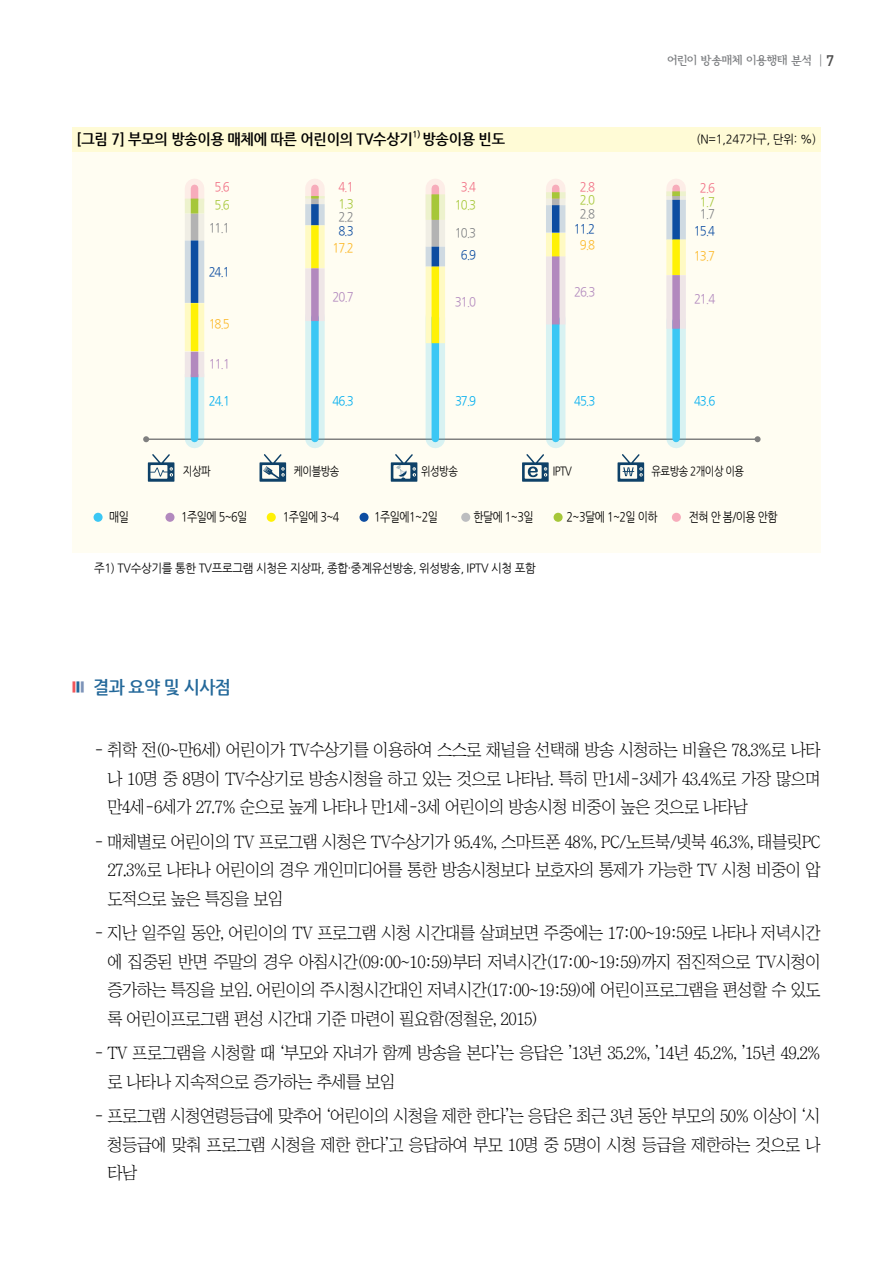
<style>
.page{position:relative;width:893px;height:1263px;background:#fff}
.page>*{position:absolute;margin:0;border:0;box-sizing:border-box;transform-origin:0 0}
._1{font:700 18px "Nanum Gothic";letter-spacing:-.03em;color:#23689a;scale:.95 1}
._2{font:17.25px/28.5px "Chosunilbo NM";letter-spacing:-.03em;color:#000;text-align:justify}
.t1{font:700 15px "Nanum Gothic";letter-spacing:-.02em;color:#000;scale:.95 1}
.표{font:12.75px "Nanum Gothic";letter-spacing:-.05em;color:#000;scale:.85 1}
.표-2{font:12.75px "Nanum Gothic";letter-spacing:-.09em;color:#b289be;scale:.9 1}
.표-3{font:12.75px "Nanum Gothic";letter-spacing:-.09em;color:#00aeef;scale:.9 1}
.표-4{font:12.75px "Nanum Gothic";color:#0d4da1;scale:.9 1}
.표-5{font:12.75px "Nanum Gothic";color:#808285;scale:.9 1}
.표-6{font:12.75px "Nanum Gothic";color:#a6c739;scale:.9 1}
.표-7{font:12.75px "Nanum Gothic";color:#f17085;scale:.9 1}
.표-8{font:12.75px "Nanum Gothic";color:#fcb828;scale:.9 1}
._2-2{font:12px "Nanum Gothic";letter-spacing:-.03em;color:#000;scale:.95 1}
.표-9{font:12px "Nanum Gothic";letter-spacing:-.05em;color:#000;scale:.85 1}
.t2{font:12px "Seoul Hangang B";letter-spacing:-.025em;color:#76787b}
.t3{font:700 8.7px "Nanum Gothic";color:#000;scale:.95 1}
.s1{font-family:"Dinmed";font-size:15px;color:#4d4d4d}
.s2{font-weight:400;font-size:16.5px;color:#f0575c}
.s3{font-weight:400;font-size:16.5px}
.s4{font-weight:400;font-size:16.5px;color:#7c93b8}
</style>
<div class="page">
<div style="left:72px;top:128px;width:749px;height:24px;background:#fffbd6"></div>
<div style="left:72px;top:151px;width:749px;height:402px;background:#fffdf2"></div>
<hr style="left:146px;top:438px;width:612px;height:2px;background:#808080">
<svg style="left:143px;top:436px;width:6px;height:6px"></svg>
<svg style="left:755px;top:436px;width:6px;height:6px"></svg>
<div style="left:94px;top:513px;width:9px;height:9px;background:#3bc7f4;border-radius:50%"></div>
<div style="left:165px;top:513px;width:10px;height:9px;background:#b289be;border-radius:50%"></div>
<div style="left:267px;top:513px;width:9px;height:9px;background:#fff106;border-radius:50%"></div>
<div style="left:359px;top:513px;width:10px;height:9px;background:#0d4da1;border-radius:50%"></div>
<div style="left:461px;top:513px;width:9px;height:9px;background:#bcbdc0;border-radius:50%"></div>
<div style="left:554px;top:513px;width:9px;height:9px;background:#a6c739;border-radius:50%"></div>
<div style="left:672px;top:513px;width:9px;height:9px;background:#f7acbb;border-radius:50%"></div>
<svg style="left:185px;top:377px;width:19px;height:61px"></svg>
<svg style="left:185px;top:188px;width:19px;height:11px"></svg>
<svg style="left:185px;top:213px;width:19px;height:27px"></svg>
<svg style="left:185px;top:199px;width:19px;height:14px"></svg>
<svg style="left:185px;top:240px;width:19px;height:63px"></svg>
<svg style="left:185px;top:303px;width:19px;height:48px"></svg>
<svg style="left:185px;top:352px;width:19px;height:25px"></svg>
<svg style="left:305px;top:321px;width:20px;height:117px;background:#9ee1f2"></svg>
<svg style="left:305px;top:188px;width:20px;height:8px"></svg>
<svg style="left:305px;top:199px;width:20px;height:5px"></svg>
<hr style="left:305px;top:196px;width:20px;height:3px;background:#a6c739">
<svg style="left:305px;top:204px;width:20px;height:21px"></svg>
<svg style="left:305px;top:225px;width:20px;height:43px"></svg>
<svg style="left:305px;top:268px;width:20px;height:53px"></svg>
<svg style="left:426px;top:343px;width:19px;height:95px;background:#9ae0f2"></svg>
<svg style="left:426px;top:188px;width:19px;height:6px"></svg>
<svg style="left:426px;top:220px;width:19px;height:27px"></svg>
<svg style="left:426px;top:194px;width:19px;height:26px"></svg>
<svg style="left:426px;top:247px;width:19px;height:20px"></svg>
<svg style="left:426px;top:267px;width:19px;height:76px"></svg>
<svg style="left:546px;top:324px;width:19px;height:114px;background:#9ae0f2"></svg>
<svg style="left:546px;top:188px;width:19px;height:4px"></svg>
<svg style="left:546px;top:199px;width:19px;height:6px"></svg>
<svg style="left:546px;top:192px;width:19px;height:7px"></svg>
<svg style="left:546px;top:205px;width:19px;height:28px"></svg>
<svg style="left:546px;top:233px;width:19px;height:23px"></svg>
<svg style="left:546px;top:256px;width:19px;height:68px"></svg>
<svg style="left:666px;top:329px;width:20px;height:109px;background:#9ee2f2"></svg>
<svg style="left:667px;top:188px;width:19px;height:3px"></svg>
<svg style="left:666px;top:196px;width:20px;height:4px"></svg>
<svg style="left:666px;top:191px;width:20px;height:5px"></svg>
<svg style="left:666px;top:200px;width:20px;height:39px"></svg>
<svg style="left:666px;top:239px;width:20px;height:36px"></svg>
<svg style="left:666px;top:275px;width:20px;height:54px"></svg>
<svg style="left:391px;top:454px;width:26px;height:28px"></svg>
<svg style="left:522px;top:454px;width:27px;height:28px"></svg>
<svg style="left:618px;top:454px;width:26px;height:28px"></svg>
<svg style="left:259px;top:454px;width:27px;height:28px"></svg>
<svg style="left:148px;top:454px;width:26px;height:28px"></svg>
<p class="t2" style="left:667px;top:54px;width:168px">어린이 방송매체 이용행태 분석 │<span class="s1">7</span></p>
<p class="t1" style="left:77px;top:132px;width:356px">[그림 7] 부모의 방송이용 매체에 따른 어린이의 TV수상기</p>
<p class="t3" style="left:413px;top:130px;width:10px">1)</p>
<p class="t1" style="left:422px;top:132px;width:89px">방송이용 빈도</p>
<p class="_2-2" style="left:697px;top:134px;width:128px">(N=1,247가구, 단위: %)</p>
<p class="표-7" style="left:215px;top:181px;width:19px">5.6</p>
<p class="표-7" style="left:338px;top:181px;width:19px">4.1</p>
<p class="표-7" style="left:461px;top:181px;width:19px">3.4</p>
<p class="표-7" style="left:580px;top:181px;width:19px">2.8</p>
<p class="표-7" style="left:700px;top:182px;width:19px">2.6</p>
<p class="표-6" style="left:215px;top:199px;width:19px">5.6</p>
<p class="표-6" style="left:338px;top:198px;width:19px">1.3</p>
<p class="표-6" style="left:455px;top:199px;width:25px">10.3</p>
<p class="표-6" style="left:580px;top:194px;width:19px">2.0</p>
<p class="표-6" style="left:700px;top:196px;width:19px">1.7</p>
<p class="표-5" style="left:209px;top:222px;width:25px">11.1</p>
<p class="표-5" style="left:580px;top:208px;width:19px">2.8</p>
<p class="표-5" style="left:700px;top:208px;width:19px">1.7</p>
<p class="표-5" style="left:338px;top:211px;width:19px">2.2</p>
<p class="표-4" style="left:574px;top:223px;width:25px">11.2</p>
<p class="표-4" style="left:694px;top:225px;width:25px">15.4</p>
<p class="표-4" style="left:338px;top:225px;width:19px">8.3</p>
<p class="표-5" style="left:455px;top:227px;width:25px">10.3</p>
<p class="표-8" style="left:580px;top:239px;width:19px">9.8</p>
<p class="표-8" style="left:332px;top:242px;width:25px">17.2</p>
<p class="표-4" style="left:461px;top:249px;width:19px">6.9</p>
<p class="표-8" style="left:694px;top:250px;width:25px">13.7</p>
<p class="표-4" style="left:209px;top:266px;width:25px">24.1</p>
<p class="표-8" style="left:209px;top:318px;width:25px">18.5</p>
<p class="표-2" style="left:209px;top:358px;width:25px">11.1</p>
<p class="표-2" style="left:333px;top:291px;width:25px">20.7</p>
<p class="표-2" style="left:455px;top:296px;width:25px">31.0</p>
<p class="표-2" style="left:574px;top:286px;width:25px">26.3</p>
<p class="표-2" style="left:694px;top:293px;width:25px">21.4</p>
<p class="표-3" style="left:209px;top:395px;width:25px">24.1</p>
<p class="표-3" style="left:333px;top:395px;width:25px">46.3</p>
<p class="표-3" style="left:574px;top:395px;width:25px">45.3</p>
<p class="표-3" style="left:694px;top:395px;width:25px">43.6</p>
<p class="표-3" style="left:455px;top:395px;width:25px">37.9</p>
<p class="표-9" style="left:183px;top:465px;width:34px">지상파</p>
<p class="표-9" style="left:294px;top:465px;width:56px">케이블방송</p>
<p class="표-9" style="left:421px;top:465px;width:45px">위성방송</p>
<p class="표-9" style="left:553px;top:465px;width:24px">IPTV</p>
<p class="표-9" style="left:652px;top:465px;width:110px">유료방송 2개이상 이용</p>
<p class="표" style="left:109px;top:511px;width:25px">매일</p>
<p class="표" style="left:181px;top:511px;width:79px">1주일에 5~6일</p>
<p class="표" style="left:283px;top:511px;width:68px">1주일에 3~4</p>
<p class="표" style="left:374px;top:511px;width:76px">1주일에1~2일</p>
<p class="표" style="left:473px;top:511px;width:72px">한달에 1~3일</p>
<p class="표" style="left:567px;top:511px;width:108px">2~3달에 1~2일 이하</p>
<p class="표" style="left:689px;top:511px;width:106px">전혀 안 봄/이용 안함</p>
<p class="_2-2" style="left:94px;top:563px;width:467px">주1) TV수상기를 통한 TV프로그램 시청은 지상파, 종합·중계유선방송, 위성방송, IPTV 시청 포함</p>
<p class="_1" style="left:72px;top:678px;width:169px"><span class="s2">■</span><span class="s3">■</span><span class="s4">■</span> 결과 요약 및 시사점</p>
<p class="_2" style="left:107px;top:735px;width:715px;text-indent:-13px">- 취학 전(0~만6세) 어린이가 TV수상기를 이용하여 스스로 채널을 선택해 방송 시청하는 비율은 78.3%로 나타 나 10명 중 8명이 TV수상기로 방송시청을 하고 있는 것으로 나타남. 특히 만1세-3세가 43.4%로 가장 많으며 만4세-6세가 27.7% 순으로 높게 나타나 만1세-3세 어린이의 방송시청 비중이 높은 것으로 나타남</p>
<p class="_2" style="left:107px;top:827px;width:715px;text-indent:-13px">- 매체별로 어린이의 TV 프로그램 시청은 TV수상기가 95.4%, 스마트폰 48%, PC/노트북/넷북 46.3%, 태블릿PC 27.3%로 나타나 어린이의 경우 개인미디어를 통한 방송시청보다 보호자의 통제가 가능한 TV 시청 비중이 압 도적으로 높은 특징을 보임</p>
<p class="_2" style="left:107px;top:918px;width:715px;text-indent:-13px">- 지난 일주일 동안, 어린이의 TV 프로그램 시청 시간대를 살펴보면 주중에는 17:00~19:59로 나타나 저녁시간 에 집중된 반면 주말의 경우 아침시간(09:00~10:59)부터 저녁시간(17:00~19:59)까지 점진적으로 TV시청이 증가하는 특징을 보임. 어린이의 주시청시간대인 저녁시간(17:00~19:59)에 어린이프로그램을 편성할 수 있도 록 어린이프로그램 편성 시간대 기준 마련이 필요함(정철운, 2015)</p>
<p class="_2" style="left:107px;top:1038px;width:715px;text-indent:-13px">- TV 프로그램을 시청할 때 ‘부모와 자녀가 함께 방송을 본다’는 응답은 ’13년 35.2%, ’14년 45.2%, ’15년 49.2% 로 나타나 지속적으로 증가하는 추세를 보임</p>
<p class="_2" style="left:107px;top:1101px;width:715px;text-indent:-13px">- 프로그램 시청연령등급에 맞추어 ‘어린이의 시청을 제한 한다’는 응답은 최근 3년 동안 부모의 50% 이상이 ‘시 청등급에 맞춰 프로그램 시청을 제한 한다’고 응답하여 부모 10명 중 5명이 시청 등급을 제한하는 것으로 나 타남</p>
</div>
